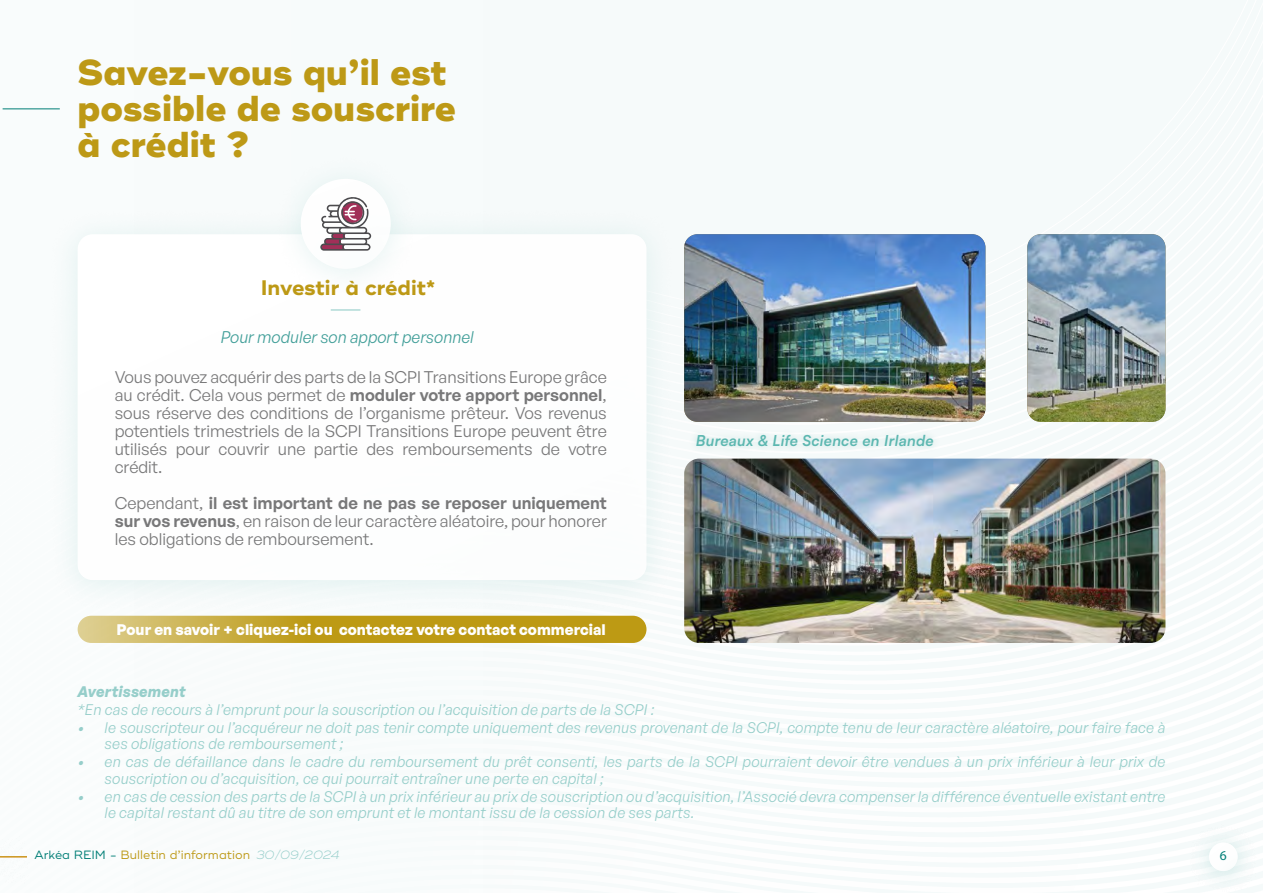
<style>
.page{position:relative;width:1263px;height:893px;background:#fff}
.page>*{position:absolute;margin:0;border:0;box-sizing:border-box;transform-origin:0 0}
.t1{font:800 36px/36px "Ridley Grotesk";color:#bd9916}
.t2{font:700 21px "Ridley Grotesk";color:#bd9916}
.t3{font:16.5px/18px "General Sans";color:#787879;text-align:justify}
.t4{font:italic 16.5px "General Sans";color:#409e98}
.t5{font:italic 15px/16.5px "General Sans";letter-spacing:.01em;color:#96ceca}
.t6{font:700 15px "General Sans";color:#fff}
.t7{font:italic 700 15px "Satoshi";letter-spacing:.02em;color:#5cb7b0}
.t8{font:italic 700 15px "General Sans";letter-spacing:.01em;color:#96ceca}
.t9{font:13.5px "Myriad Pro";color:#007e76}
.t10{font:12px "Ridley Grotesk";color:#bd9916}
.s1{font-weight:600}
.s2{color:#007e76}
.s3{font-weight:300;font-style:italic;color:#96ceca}
</style>
<div class="page">
<div style="left:0;top:831px;width:52px;height:57px;background:#f9fcfc"></div>
<svg style="left:0;top:856px;width:27px;height:1px"></svg>
<hr style="left:3px;top:108px;width:57px;height:1px;background:#007e76">
<div style="left:50px;top:209px;width:624px;height:402px;background:#f4f9f9"></div>
<div style="left:78px;top:234px;width:568px;height:346px;background:#fff;border-radius:15px"></div>
<hr style="left:331px;top:309px;width:29px;height:2px;background:#96ceca">
<svg style="left:78px;top:616px;width:568px;height:27px;background:#c3a42e"></svg>
<div style="left:273px;top:155px;width:145px;height:144px;background:#f7fbfb"></div>
<div style="left:301px;top:179px;width:90px;height:90px;background:#fff;border-radius:50%"></div>
<svg style="left:320px;top:197px;width:51px;height:54px"></svg>
<div style="left:1187px;top:823px;width:73px;height:70px;background:#f5fafa"></div>
<div style="left:1209px;top:842px;width:29px;height:29px;background:#fff;border-radius:50%"></div>
<img style="left:684px;top:234px;width:301px;height:188px">
<img style="left:1027px;top:234px;width:138px;height:188px">
<img style="left:684px;top:459px;width:481px;height:184px">
<div style="left:688px;top:426px;width:253px;height:28px;background:#007e76;opacity:.2"></div>
<h1 class="t1" style="left:78px;top:55px;width:380px">Savez-vous qu’il est possible de souscrire à crédit ?</h1>
<h2 class="t2" style="left:261px;top:275px;width:176px">Investir à crédit*</h2>
<p class="t4" style="left:221px;top:326px;width:254px">Pour moduler son apport personnel</p>
<p class="t3" style="left:115px;top:367px;width:494px">Vous pouvez acquérir des parts de la SCPI Transitions Europe grâce au crédit. Cela vous permet de <span class="s1">moduler votre apport personnel</span>, sous réserve des conditions de l’organisme prêteur. Vos revenus potentiels trimestriels de la SCPI Transitions Europe peuvent être utilisés pour couvrir une partie des remboursements de votre crédit.</p>
<p class="t3" style="left:115px;top:493px;width:494px">Cependant, <span class="s1">il est important de ne pas se reposer uniquement sur vos revenus</span>, en raison de leur caractère aléatoire, pour honorer les obligations de remboursement.</p>
<p class="t6" style="left:117px;top:620px;width:491px">Pour en savoir + cliquez-ici ou contactez votre contact commercial</p>
<p class="t7" style="left:696px;top:429px;width:239px">Bureaux &amp; Life Science en Irlande</p>
<p class="t8" style="left:78px;top:681px;width:109px">Avertissement</p>
<p class="t5" style="left:78px;top:700px;width:578px">*En cas de recours à l’emprunt pour la souscription ou l’acquisition de parts de la SCPI :</p>
<p class="t5" style="left:105px;top:718px;width:1062px;text-indent:-27px">• le souscripteur ou l’acquéreur ne doit pas tenir compte uniquement des revenus provenant de la SCPI, compte tenu de leur caractère aléatoire, pour faire face à ses obligations de remboursement ;</p>
<p class="t5" style="left:105px;top:753px;width:1062px;text-indent:-27px">• en cas de défaillance dans le cadre du remboursement du prêt consenti, les parts de la SCPI pourraient devoir être vendues à un prix inférieur à leur prix de souscription ou d’acquisition, ce qui pourrait entraîner une perte en capital ;</p>
<p class="t5" style="left:105px;top:787px;width:1062px;text-indent:-27px">• en cas de cession des parts de la SCPI à un prix inférieur au prix de souscription ou d’acquisition, l’Associé devra compenser la différence éventuelle existant entre le capital restant dû au titre de son emprunt et le montant issu de la cession de ses parts.</p>
<p class="t10" style="left:34px;top:848px;width:307px"><span class="s2">Arkéa REIM -</span> Bulletin d’information <span class="s3">30/09/2024</span></p>
<p class="t9" style="left:1220px;top:847px;width:8px">6</p>
</div>
